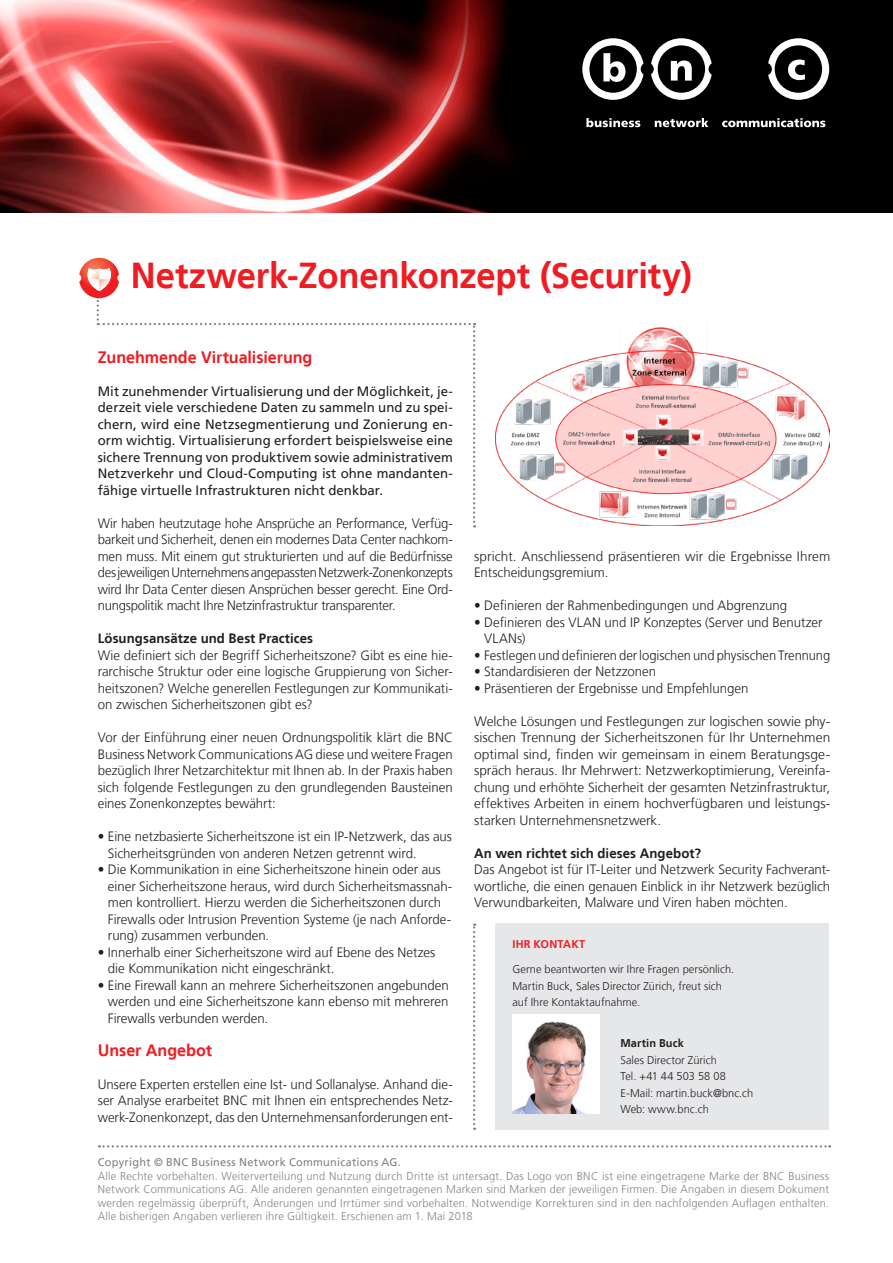
<style>
.page{position:relative;width:893px;height:1263px;background:#fff}
.page>*{position:absolute;margin:0;border:0;box-sizing:border-box;transform-origin:0 0}
.Head{font:700 36px "Frutiger LT";letter-spacing:-.005em;color:#ee1d23;scale:.96 1}
.Lauftext_9pt{font:700 16.5px "Frutiger LT";letter-spacing:-.005em;color:#ee1d23}
.Lauftext_9pt-2{font:300 13.5px/16.5px "Frutiger LT";color:#231f20;text-align:justify}
.Lauftext_9pt-3{font:13.5px/16.5px "Frutiger LT";color:#231f20;text-align:justify}
.Lauftext_9pt-4{font:700 13.5px "Frutiger LT";letter-spacing:.005em;color:#231f20}
.Lauftext_9pt-5{font:300 13.5px "Frutiger LT";color:#231f20;scale:.96 1}
.Disclaimer{font:300 11.25px/13.5px "Frutiger LT";letter-spacing:.02em;color:#808285;text-align:justify}
.Lauftext_9pt-6{font:300 11.25px/16.5px "Frutiger LT";letter-spacing:.005em;color:#231f20}
.Disclaimer-2{font:11.25px "Frutiger LT";letter-spacing:.025em;color:#808285}
.Lauftext_9pt-7{font:700 11.25px "Frutiger LT";letter-spacing:.02em;color:#ee1d23}
.s1{font-weight:700}
</style>
<div class="page">
<img style="left:0;top:0;width:893px;height:213px">
<div style="left:495px;top:923px;width:334px;height:207px;background:#e6e7e9"></div>
<svg style="left:586px;top:118px;width:54px;height:9px"></svg>
<svg style="left:655px;top:118px;width:53px;height:9px"></svg>
<svg style="left:722px;top:118px;width:103px;height:9px"></svg>
<svg style="left:651px;top:38px;width:61px;height:62px"></svg>
<svg style="left:582px;top:38px;width:61px;height:62px"></svg>
<svg style="left:768px;top:38px;width:61px;height:62px"></svg>
<img style="left:495px;top:327px;width:334px;height:199px">
<svg style="left:79px;top:258px;width:396px;height:269px"></svg>
<svg style="left:473px;top:923px;width:2px;height:207px"></svg>
<svg style="left:99px;top:1145px;width:731px;height:2px"></svg>
<img style="left:512px;top:1014px;width:88px;height:99px">
<p class="Head" style="left:131px;top:255px;width:586px">Netzwerk-Zonenkonzept (Security)</p>
<p class="Lauftext_9pt" style="left:98px;top:347px;width:216px">Zunehmende Virtualisierung</p>
<p class="Lauftext_9pt-3" style="left:98px;top:383px;width:357px">Mit zunehmender Virtualisierung und der Möglichkeit, je&shy;derzeit viele verschiedene Daten zu sammeln und zu spei&shy;chern, wird eine Netzsegmentierung und Zonierung en&shy;orm wichtig. Virtualisierung erfordert beispielsweise eine sichere Trennung von produktivem sowie administrativem Netzverkehr und Cloud-Computing ist ohne mandanten&shy;fähige virtuelle Infrastrukturen nicht denkbar.</p>
<p class="Lauftext_9pt-2" style="left:98px;top:515px;width:357px">Wir haben heutzutage hohe Ansprüche an Performance, Verfüg&shy;barkeit und Sicherheit, denen ein modernes Data Center nachkom&shy;men muss. Mit einem gut strukturierten und auf die Bedürfnisse des jeweiligen Unternehmens angepassten Netzwerk-Zonenkonzepts wird Ihr Data Center diesen Ansprüchen besser gerecht. Eine Ord&shy;nungspolitik macht Ihre Netzinfrastruktur transparenter.</p>
<p class="Lauftext_9pt-4" style="left:98px;top:630px;width:217px">Lösungsansätze und Best Practices</p>
<p class="Lauftext_9pt-2" style="left:98px;top:647px;width:357px">Wie definiert sich der Begriff Sicherheitszone? Gibt es eine hie&shy;rarchische Struktur oder eine logische Gruppierung von Sicher&shy;heitszonen? Welche generellen Festlegungen zur Kommunikati&shy;on zwischen Sicherheitszonen gibt es?</p>
<p class="Lauftext_9pt-2" style="left:98px;top:729px;width:357px">Vor der Einführung einer neuen Ordnungspolitik klärt die BNC Business Network Communications AG diese und weitere Fragen bezüglich Ihrer Netzarchitektur mit Ihnen ab. In der Praxis haben sich folgende Festlegungen zu den grundlegenden Bausteinen eines Zonenkonzeptes bewährt:</p>
<p class="Lauftext_9pt-2" style="left:108px;top:828px;width:346px;text-indent:-10px">• Eine netzbasierte Sicherheitszone ist ein IP-Netzwerk, das aus<br>Sicherheitsgründen von anderen Netzen getrennt wird.</p>
<p class="Lauftext_9pt-2" style="left:108px;top:861px;width:346px;text-align:left;text-indent:-10px">• Die Kommunikation in eine Sicherheitszone hinein oder aus einer Sicherheitszone heraus, wird durch Sicherheitsmassnah&shy;men kontrolliert. Hierzu werden die Sicherheitszonen durch Firewalls oder Intrusion Prevention Systeme (je nach Anforde&shy;rung) zusammen verbunden.</p>
<p class="Lauftext_9pt-2" style="left:108px;top:944px;width:329px;text-indent:-10px">• Innerhalb einer Sicherheitszone wird auf Ebene des Netzes die Kommunikation nicht eingeschränkt.</p>
<p class="Lauftext_9pt-2" style="left:108px;top:977px;width:342px;text-indent:-10px">• Eine Firewall kann an mehrere Sicherheitszonen angebunden werden und eine Sicherheitszone kann ebenso mit mehreren Firewalls verbunden werden.</p>
<p class="Lauftext_9pt" style="left:98px;top:1040px;width:116px">Unser Angebot</p>
<p class="Lauftext_9pt-2" style="left:98px;top:1076px;width:357px">Unsere Experten erstellen eine Ist- und Sollanalyse. Anhand die&shy;ser Analyse erarbeitet BNC mit Ihnen ein entsprechendes Netz&shy;werk-Zonenkonzept, das den Unternehmensanforderungen ent-</p>
<p class="Lauftext_9pt-2" style="left:474px;top:548px;width:358px">spricht. Anschliessend präsentieren wir die Ergebnisse Ihrem<br>Entscheidungsgremium.</p>
<p class="Lauftext_9pt-2" style="left:474px;top:597px;width:314px">• Definieren der Rahmenbedingungen und Abgrenzung</p>
<p class="Lauftext_9pt-2" style="left:484px;top:614px;width:340px;text-indent:-10px">• Definieren des VLAN und IP Konzeptes (Server und Benutzer<br>VLANs)</p>
<p class="Lauftext_9pt-5" style="left:474px;top:647px;width:372px">• Festlegen und definieren der logischen und physischen Trennung</p>
<p class="Lauftext_9pt-2" style="left:474px;top:663px;width:184px">• Standardisieren der Netzzonen</p>
<p class="Lauftext_9pt-2" style="left:474px;top:680px;width:276px">• Präsentieren der Ergebnisse und Empfehlungen</p>
<p class="Lauftext_9pt-2" style="left:474px;top:713px;width:358px">Welche Lösungen und Festlegungen zur logischen sowie phy&shy;sischen Trennung der Sicherheitszonen für Ihr Unternehmen optimal sind, finden wir gemeinsam in einem Beratungsge&shy;spräch heraus. Ihr Mehrwert: Netzwerkoptimierung, Vereinfa&shy;chung und erhöhte Sicherheit der gesamten Netzinfrastruktur, effektives Arbeiten in einem hochverfügbaren und leistungs&shy;starken Unternehmensnetzwerk.</p>
<p class="Lauftext_9pt-4" style="left:474px;top:845px;width:228px">An wen richtet sich dieses Angebot?</p>
<p class="Lauftext_9pt-2" style="left:474px;top:861px;width:358px">Das Angebot ist für IT-Leiter und Netzwerk Security Fachverant&shy;wortliche, die einen genauen Einblick in ihr Netzwerk bezüglich Verwundbarkeiten, Malware und Viren haben möchten.</p>
<p class="Lauftext_9pt-7" style="left:512px;top:938px;width:75px">IHR KONTAKT</p>
<p class="Lauftext_9pt-6" style="left:512px;top:961px;width:223px">Gerne beantworten wir Ihre Fragen persönlich.<br>Martin Buck, Sales Director Zürich, freut sich auf Ihre Kontaktaufnahme.</p>
<p class="Lauftext_9pt-6" style="left:620px;top:1035px;width:134px"><span class="s1">Martin Buck<br></span>Sales Director Zürich<br>Tel. +41 44 503 58 08<br>E-Mail: martin.buck@bnc.ch<br>Web: www.bnc.ch</p>
<p class="Disclaimer-2" style="left:98px;top:1156px;width:305px">Copyright © BNC Business Network Communications AG.</p>
<p class="Disclaimer" style="left:98px;top:1169px;width:733px">Alle Rechte vorbehalten. Weiterverteilung und Nutzung durch Dritte ist untersagt. Das Logo von BNC ist eine eingetragene Marke der BNC Business Network Communications AG. Alle anderen genannten eingetragenen Marken sind Marken der jeweiligen Firmen. Die Angaben in diesem Dokument werden regelmässig überprüft, Änderungen und Irrtümer sind vorbehalten. Notwendige Korrekturen sind in den nachfolgenden Auflagen enthalten.<br>Alle bisherigen Angaben verlieren ihre Gültigkeit. Erschienen am 1. Mai 2018</p>
</div>
